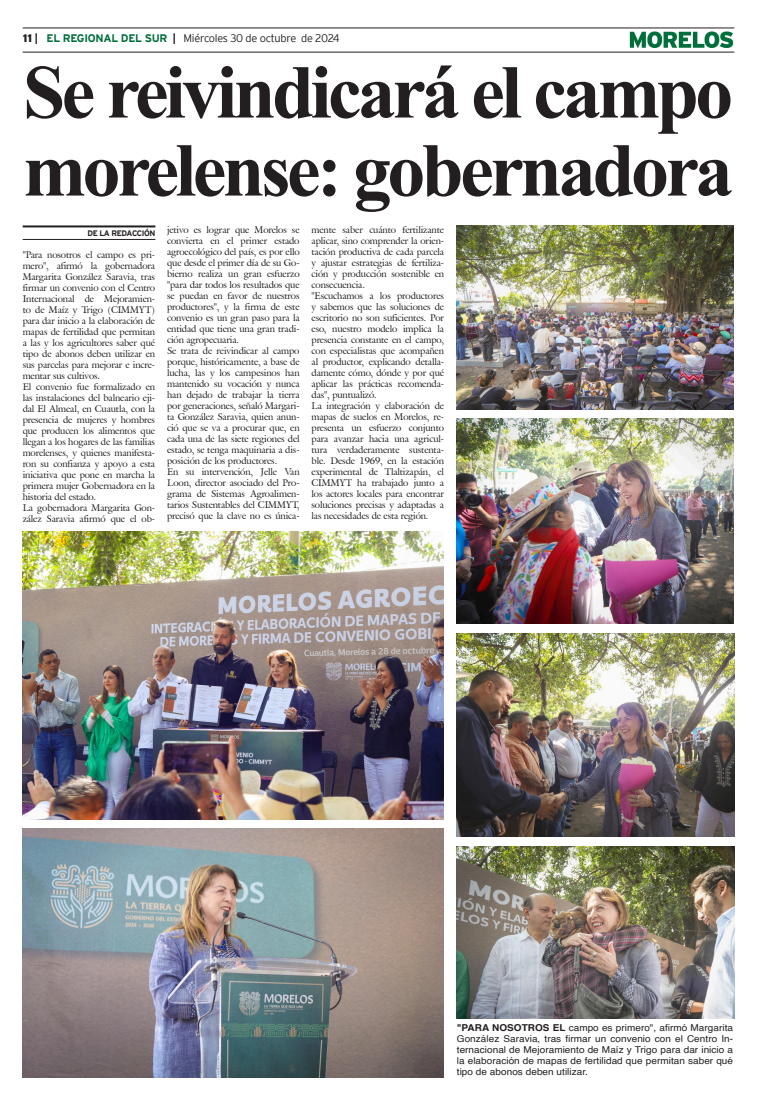
<style>
.page{position:relative;width:757px;height:1106px;background:#fff}
.page>*{position:absolute;margin:0;border:0;box-sizing:border-box;transform-origin:0 0}
.Cabeza_01{font:700 76px "Times New Roman";letter-spacing:-.05em;color:#231f20}
.t1{font:300 11px "Interstate";letter-spacing:-.025em;color:#231f20}
.t2{font:9.5px/11px "Galliard IT Cby BT";letter-spacing:-.01em;color:#231f20;text-align:justify}
.Pie_de_foto{font:9.5px/11px "Helvetica";letter-spacing:.005em;color:#231f20;text-align:justify;scale:1.05 1}
.t3{font:700 8px "Interstate";letter-spacing:-.05em;color:#231f20}
.s1{font-weight:900}
.s2{font-weight:700}
.s3{font-weight:700;color:#006f3c}
</style>
<div class="page">
<hr style="left:23px;top:28px;width:711px;height:1px;background:#231f20">
<hr style="left:23px;top:52px;width:711px;height:1px;background:#231f20">
<svg style="left:630px;top:31px;width:103px;height:17px"></svg>
<hr style="left:23px;top:225px;width:132px;height:2px;background:#231f20">
<hr style="left:23px;top:239px;width:132px;height:1px;background:#231f20">
<img style="left:23px;top:531px;width:421px;height:289px">
<img style="left:457px;top:225px;width:276px;height:184px">
<img style="left:457px;top:418px;width:276px;height:206px">
<img style="left:23px;top:828px;width:421px;height:249px">
<img style="left:457px;top:634px;width:277px;height:202px">
<img style="left:457px;top:846px;width:277px;height:172px">
<p class="t1" style="left:23px;top:32px;width:318px"><span class="s1">11</span> <span class="s2">|</span> <span class="s3">EL REGIONAL DEL SUR</span> <span class="s2">|</span> Miércoles 30 de octubre de 2024</p>
<p class="Cabeza_01" style="left:23px;top:37px;width:712px">Se reivindicará el campo</p>
<p class="Cabeza_01" style="left:23px;top:115px;width:712px">morelense: gobernadora</p>
<p class="t3" style="left:87px;top:229px;width:69px">DE LA REDACCIÓN</p>
<p class="t2" style="left:311px;top:224px;width:134px">mente saber cuánto fertilizante aplicar, sino comprender la orien&shy;tación productiva de cada parcela y ajustar estrategias de fertiliza&shy;ción y producción sostenible en consecuencia.</p>
<p class="t2" style="left:311px;top:290px;width:134px">"Escuchamos a los productores y sabemos que las soluciones de escritorio no son suficientes. Por eso, nuestro modelo implica la presencia constante en el campo, con especialistas que acompañen al productor, explicando detalla&shy;damente cómo, dónde y por qué aplicar las prácticas recomenda&shy;das", puntualizó.</p>
<p class="t2" style="left:311px;top:400px;width:134px">La integración y elaboración de mapas de suelos en Morelos, re&shy;presenta un esfuerzo conjunto para avanzar hacia una agricul&shy;tura verdaderamente sustenta&shy;ble. Desde 1969, en la estación experimental de Tlaltizapán, el CIMMYT ha trabajado junto a los actores locales para encontrar soluciones precisas y adaptadas a las necesidades de esta región.</p>
<p class="t2" style="left:167px;top:224px;width:134px">jetivo es lograr que Morelos se convierta en el primer estado agroecológico del país, es por ello que desde el primer día de su Go&shy;bierno realiza un gran esfuerzo "para dar todos los resultados que se puedan en favor de nuestros productores", y la firma de este convenio es un gran paso para la entidad que tiene una gran tradi&shy;ción agropecuaria.</p>
<p class="t2" style="left:167px;top:345px;width:134px">Se trata de reivindicar al campo porque, históricamente, a base de lucha, las y los campesinos han mantenido su vocación y nunca han dejado de trabajar la tierra por generaciones, señaló Margari&shy;ta González Saravia, quien anun&shy;ció que se va a procurar que, en cada una de las siete regiones del estado, se tenga maquinaria a dis&shy;posición de los productores.</p>
<p class="t2" style="left:167px;top:466px;width:134px">En su intervención, Jelle Van Loon, director asociado del Pro&shy;grama de Sistemas Agroalimen&shy;tarios Sustentables del CIMMYT, precisó que la clave no es única-</p>
<p class="t2" style="left:23px;top:249px;width:134px">"Para nosotros el campo es pri&shy;mero", afirmó la gobernadora Margarita González Saravia, tras firmar un convenio con el Centro Internacional de Mejoramien&shy;to de Maíz y Trigo (CIMMYT) para dar inicio a la elaboración de mapas de fertilidad que permitan a las y los agricultores saber qué tipo de abonos deben utilizar en sus parcelas para mejorar e incre&shy;mentar sus cultivos.</p>
<p class="t2" style="left:23px;top:381px;width:134px">El convenio fue formalizado en las instalaciones del balneario eji&shy;dal El Almeal, en Cuautla, con la presencia de mujeres y hombres que producen los alimentos que llegan a los hogares de las familias morelenses, y quienes manifesta&shy;ron su confianza y apoyo a esta iniciativa que pone en marcha la primera mujer Gobernadora en la historia del estado.</p>
<p class="t2" style="left:23px;top:502px;width:134px">La gobernadora Margarita Gon&shy;zález Saravia afirmó que el ob-</p>
<p class="Pie_de_foto" style="left:457px;top:1022px;width:265px"><span class="s2">"PARA NOSOTROS EL</span> campo es primero", afirmó Margarita González Saravia, tras firmar un convenio con el Centro In&shy;ternacional de Mejoramiento de Maíz y Trigo para dar inicio a la elaboración de mapas de fertilidad que permitan saber qué tipo de abonos deben utilizar.</p>
</div>
